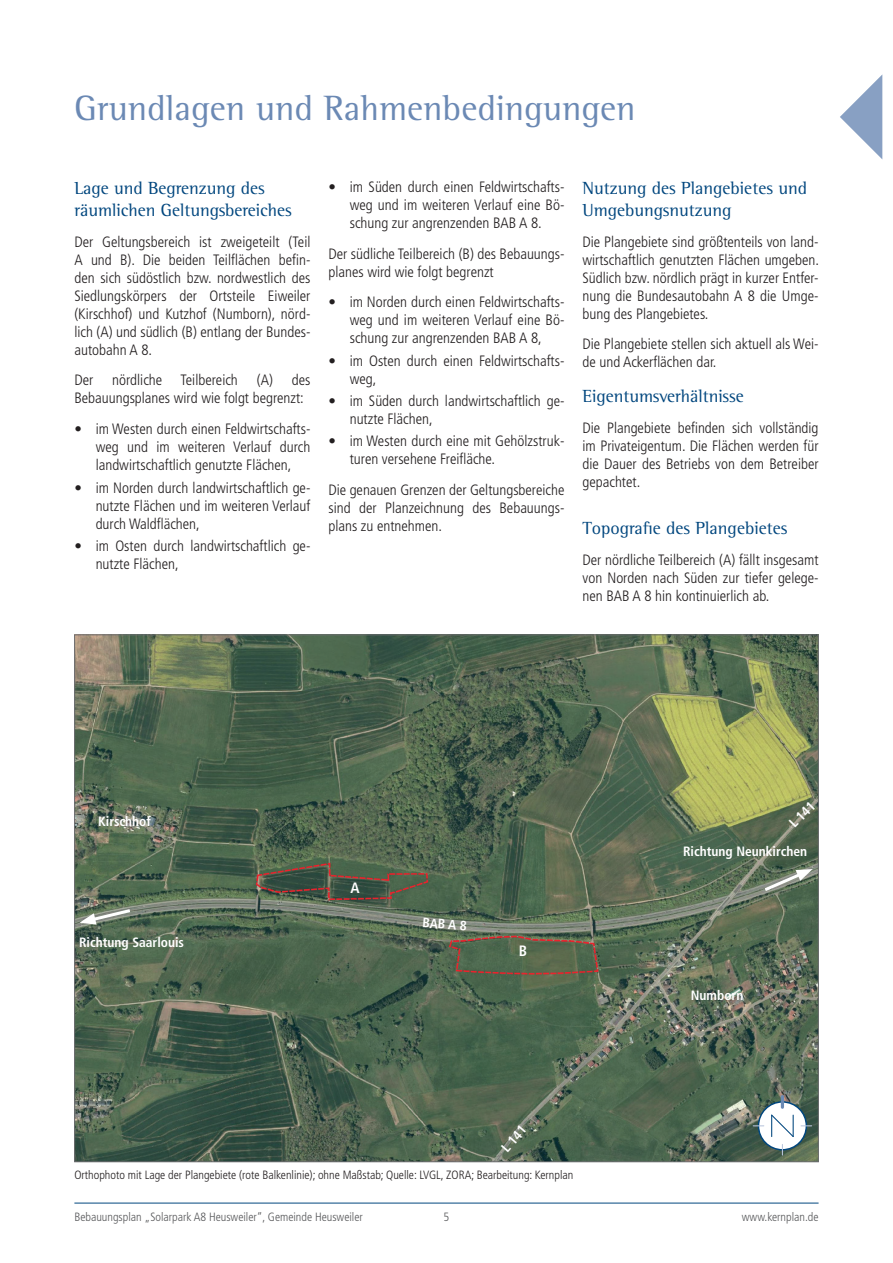
<style>
.page{position:relative;width:893px;height:1263px;background:#fff}
.page>*{position:absolute;margin:0;border:0;box-sizing:border-box;transform-origin:0 0}
.t1{font:36px "Rotis Semi Serif";color:#6b89b4}
.t2{font:18px/21.6px "Rotis Semi Serif";color:#00467e}
.t3{font:300 condensed 15px/18px "Frutiger LT";color:#231f20;text-align:justify}
.t4{font:700 condensed 15px "Frutiger LT";color:#fff}
.t5{font:700 condensed 13.5px "Frutiger LT";color:#fff}
.t6{font:300 condensed 12px "Frutiger LT";color:#231f20}
.t7{font:300 condensed 12px "Frutiger LT";color:#57585a}
</style>
<div class="page">
<hr style="left:74px;top:1203px;width:745px;height:1px;background:#00467e">
<svg style="left:840px;top:75px;width:42px;height:84px"></svg>
<img style="left:76px;top:637px;width:741px;height:523px">
<div style="left:758px;top:1102px;width:48px;height:48px;background:#fff;border-radius:50%"></div>
<div style="left:758px;top:1101px;width:49px;height:49px;border:2px solid #00467e;border-radius:50%"></div>
<svg style="left:771px;top:1114px;width:23px;height:23px"></svg>
<svg style="left:781px;top:1096px;width:3px;height:11px"></svg>
<svg style="left:761px;top:869px;width:52px;height:25px"></svg>
<svg style="left:80px;top:907px;width:53px;height:18px"></svg>
<h1 class="t1" style="left:74px;top:87px;width:562px">Grundlagen und Rahmenbedingungen</h1>
<p class="t2" style="left:74px;top:177px;width:219px">Lage und Begrenzung des räumlichen Geltungsbereiches</p>
<p class="t3" style="left:74px;top:233px;width:238px">Der Geltungsbereich ist zweigeteilt (Teil A und B). Die beiden Teilflächen befin&shy;den sich südöstlich bzw. nordwestlich des Siedlungskörpers der Ortsteile Eiweiler (Kirschhof) und Kutzhof (Numborn), nörd&shy;lich (A) und südlich (B) entlang der Bundes&shy;autobahn A 8.</p>
<p class="t3" style="left:74px;top:371px;width:20px">Der</p>
<p class="t3" style="left:112px;top:371px;width:127px">nördliche Teilbereich</p>
<p class="t3" style="left:74px;top:371px;width:238px;text-indent:182px">(A) des<br>Bebauungsplanes wird wie folgt begrenzt:</p>
<p class="t3" style="left:96px;top:420px;width:216px;text-indent:-21px">• im Westen durch einen Feldwirtschafts&shy;weg und im weiteren Verlauf durch landwirtschaftlich genutzte Flächen,</p>
<p class="t3" style="left:96px;top:478px;width:216px;text-indent:-21px">• im Norden durch landwirtschaftlich ge&shy;nutzte Flächen und im weiteren Verlauf durch Waldflächen,</p>
<p class="t3" style="left:96px;top:537px;width:216px;text-indent:-21px">• im Osten durch landwirtschaftlich ge&shy;nutzte Flächen,</p>
<p class="t3" style="left:350px;top:178px;width:216px;text-indent:-21px">• im Süden durch einen Feldwirtschafts&shy;weg und im weiteren Verlauf eine Bö&shy;schung zur angrenzenden BAB A 8.</p>
<p class="t3" style="left:328px;top:245px;width:238px">Der südliche Teilbereich (B) des Bebauungs&shy;planes wird wie folgt begrenzt</p>
<p class="t3" style="left:350px;top:293px;width:216px;text-indent:-21px">• im Norden durch einen Feldwirtschafts&shy;weg und im weiteren Verlauf eine Bö&shy;schung zur angrenzenden BAB A 8,</p>
<p class="t3" style="left:350px;top:352px;width:216px;text-indent:-21px">• im Osten durch einen Feldwirtschafts&shy;weg,</p>
<p class="t3" style="left:350px;top:392px;width:216px;text-indent:-21px">• im Süden durch landwirtschaftlich ge&shy;nutzte Flächen,</p>
<p class="t3" style="left:350px;top:432px;width:216px;text-indent:-21px">• im Westen durch eine mit Gehölzstruk&shy;turen versehene Freifläche.</p>
<p class="t3" style="left:328px;top:481px;width:238px">Die genauen Grenzen der Geltungsbereiche sind der Planzeichnung des Bebauungs&shy;plans zu entnehmen.</p>
<p class="t2" style="left:582px;top:177px;width:226px">Nutzung des Plangebietes und<br>Umgebungsnutzung</p>
<p class="t3" style="left:582px;top:233px;width:238px">Die Plangebiete sind größtenteils von land&shy;wirtschaftlich genutzten Flächen umgeben.<br>Südlich bzw. nördlich prägt in kurzer Entfer&shy;nung die Bundesautobahn A 8 die Umge&shy;bung des Plangebietes.</p>
<p class="t3" style="left:582px;top:335px;width:238px">Die Plangebiete stellen sich aktuell als Wei&shy;de und Ackerflächen dar.</p>
<p class="t2" style="left:582px;top:385px;width:163px">Eigentumsverhältnisse</p>
<p class="t3" style="left:582px;top:419px;width:238px">Die Plangebiete befinden sich vollständig im Privateigentum. Die Flächen werden für die Dauer des Betriebs von dem Betreiber gepachtet.</p>
<p class="t2" style="left:582px;top:517px;width:206px">Topografie des Plangebietes</p>
<p class="t3" style="left:582px;top:550px;width:238px">Der nördliche Teilbereich (A) fällt insgesamt von Norden nach Süden zur tiefer gelege&shy;nen BAB A 8 hin kontinuierlich ab.</p>
<p class="t5" style="left:98px;top:813px;width:54px">Kirschhof</p>
<p class="t5" style="left:79px;top:935px;width:107px">Richtung Saarlouis</p>
<p class="t4" style="left:350px;top:878px;width:11px">A</p>
<p class="t5" style="left:423px;top:914px;width:46px;rotate:4deg">BAB A 8</p>
<p class="t4" style="left:519px;top:942px;width:10px">B</p>
<p class="t5" style="left:498px;top:1145px;width:32px;rotate:-49deg">L 141</p>
<p class="t6" style="left:74px;top:1168px;width:500px">Orthophoto mit Lage der Plangebiete (rote Balkenlinie); ohne Maßstab; Quelle: LVGL, ZORA; Bearbeitung: Kernplan</p>
<p class="t5" style="left:786px;top:820px;width:32px;rotate:-46deg">L 141</p>
<p class="t5" style="left:683px;top:844px;width:126px">Richtung Neunkirchen</p>
<p class="t5" style="left:691px;top:987px;width:54px">Numborn</p>
<p class="t7" style="left:74px;top:1210px;width:290px">Bebauungsplan „Solarpark A8 Heusweiler“, Gemeinde Heusweiler</p>
<p class="t7" style="left:444px;top:1210px;width:7px">5</p>
<p class="t7" style="left:742px;top:1210px;width:78px">www.kernplan.de</p>
</div>
